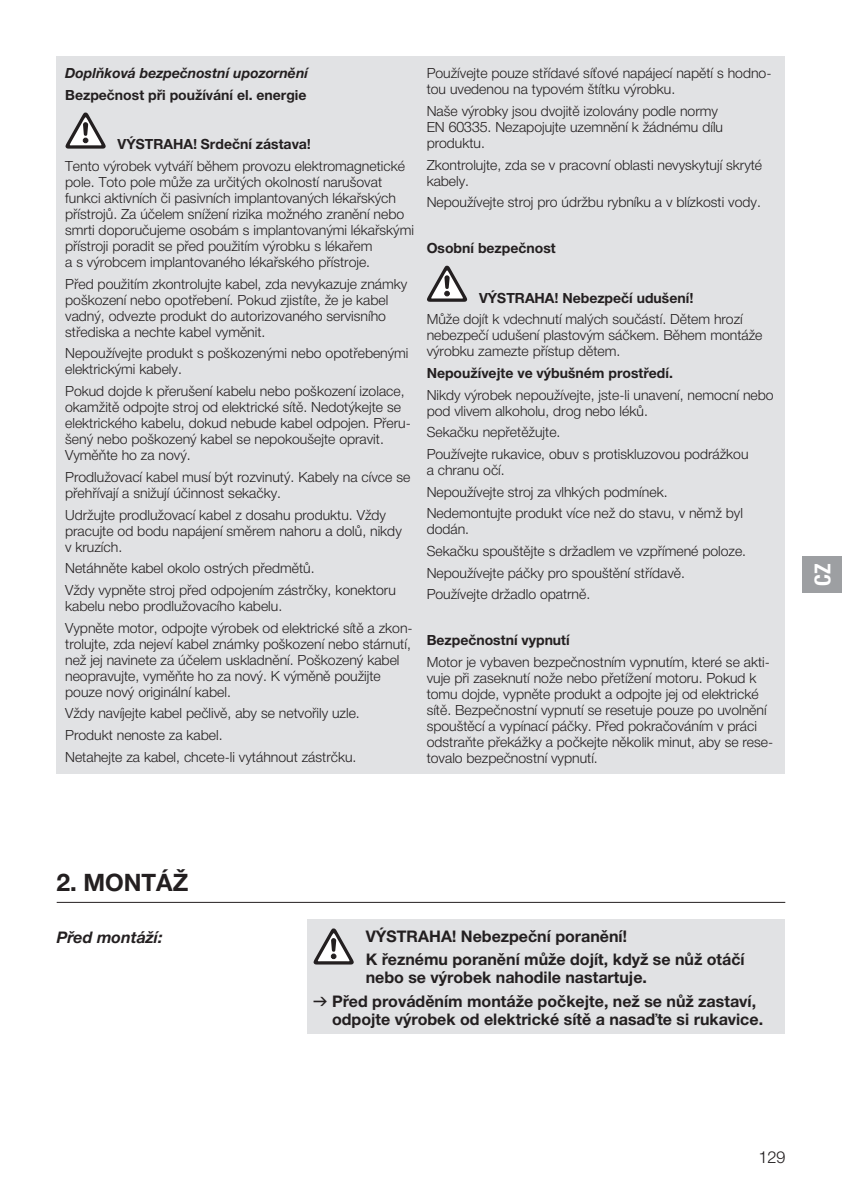
<style>
.page{position:relative;width:842px;height:1191px;background:#fff}
.page>*{position:absolute;margin:0;border:0;box-sizing:border-box;transform-origin:0 0}
.t1{font:700 24px "Gardena Sans";color:#231f20}
.t2{font:700 22px "Gardena Sans Cond";color:#fff}
.t3{font:700 16px/23.6px "Gardena Sans";color:#231f20}
.t4{font:italic 700 16px "Gardena Sans";color:#231f20}
.t5{font:16px "Gardena Sans";color:#231f20}
.t6{font:14px/16px "Gardena Sans";color:#231f20}
.t7{font:700 14px "Gardena Sans";color:#231f20}
.t8{font:italic 700 14px "Gardena Sans";color:#231f20}
.s1{font-family:"Formdruck";font-weight:400}
</style>
<div class="page">
<div style="left:57px;top:57px;width:728px;height:717px;background:#e1e2e4"></div>
<svg style="left:66px;top:113px;width:40px;height:36px"></svg>
<svg style="left:427px;top:266px;width:40px;height:36px"></svg>
<div style="left:308px;top:919px;width:477px;height:114px;background:#e1e2e4"></div>
<hr style="left:57px;top:902px;width:728px;height:1px;background:#231f20">
<svg style="left:314px;top:928px;width:40px;height:36px"></svg>
<div style="left:802px;top:556px;width:40px;height:36px;background:#9d9fa2"></div>
<p class="t8" style="left:65px;top:63px;width:244px">Doplňková bezpečnostní upozornění</p>
<p class="t7" style="left:65px;top:84px;width:243px">Bezpečnost při používání el. energie</p>
<p class="t7" style="left:118px;top:134px;width:195px">VÝSTRAHA! Srdeční zástava!</p>
<p class="t6" style="left:65px;top:157px;width:350px">Tento výrobek vytváří během provozu elektromagnetické pole. Toto pole může za určitých okolností narušovat funkci aktivních či pasivních implantovaných lékařských přístrojů. Za účelem snížení rizika možného zranění nebo smrti doporučujeme osobám s implantovanými lékařskými přístroji poradit se před použitím výrobku s lékařem<br>a s výrobcem implantovaného lékařského přístroje.</p>
<p class="t6" style="left:65px;top:275px;width:344px">Před použitím zkontrolujte kabel, zda nevykazuje známky poškození nebo opotřebení. Pokud zjistíte, že je kabel vadný, odvezte produkt do autorizovaného servisního střediska a nechte kabel vyměnit.</p>
<p class="t6" style="left:65px;top:345px;width:345px">Nepoužívejte produkt s poškozenými nebo opotřebenými elektrickými kabely.</p>
<p class="t6" style="left:65px;top:382px;width:347px">Pokud dojde k přerušení kabelu nebo poškození izolace, okamžitě odpojte stroj od elektrické sítě. Nedotýkejte se elektrického kabelu, dokud nebude kabel odpojen. Přeru&shy;šený nebo poškozený kabel se nepokoušejte opravit.<br>Vyměňte ho za nový.</p>
<p class="t6" style="left:65px;top:468px;width:347px">Prodlužovací kabel musí být rozvinutý. Kabely na cívce se přehřívají a snižují účinnost sekačky.</p>
<p class="t6" style="left:65px;top:506px;width:338px">Udržujte prodlužovací kabel z dosahu produktu. Vždy pracujte od bodu napájení směrem nahoru a dolů, nikdy v kruzích.</p>
<p class="t6" style="left:65px;top:557px;width:332px;line-height:21.6px">Netáhněte kabel okolo ostrých předmětů.<br>Vždy vypněte stroj před odpojením zástrčky, konektoru</p>
<p class="t6" style="left:65px;top:594px;width:349px;line-height:21.6px">kabelu nebo prodlužovacího kabelu.<br>Vypněte motor, odpojte výrobek od elektrické sítě a zkon-</p>
<p class="t6" style="left:65px;top:635px;width:347px">trolujte, zda nejeví kabel známky poškození nebo stárnutí, než jej navinete za účelem uskladnění. Poškozený kabel neopravujte, vyměňte ho za nový. K výměně použijte pouze nový originální kabel.</p>
<p class="t6" style="left:65px;top:702px;width:296px;line-height:21.6px">Vždy navíjejte kabel pečlivě, aby se netvořily uzle.<br>Produkt nenoste za kabel.<br>Netahejte za kabel, chcete-li vytáhnout zástrčku.</p>
<p class="t6" style="left:427px;top:65px;width:346px">Používejte pouze střídavé síťové napájecí napětí s hodno&shy;tou uvedenou na typovém štítku výrobku.</p>
<p class="t6" style="left:427px;top:102px;width:298px">Naše výrobky jsou dvojitě izolovány podle normy<br>EN 60335. Nezapojujte uzemnění k žádnému dílu produktu.</p>
<p class="t6" style="left:427px;top:156px;width:337px">Zkontrolujte, zda se v pracovní oblasti nevyskytují skryté kabely.</p>
<p class="t6" style="left:427px;top:194px;width:336px">Nepoužívejte stroj pro údržbu rybníku a v blízkosti vody.</p>
<p class="t7" style="left:427px;top:238px;width:131px">Osobní bezpečnost</p>
<p class="t7" style="left:479px;top:287px;width:216px">VÝSTRAHA! Nebezpečí udušení!</p>
<p class="t6" style="left:427px;top:311px;width:337px">Může dojít k vdechnutí malých součástí. Dětem hrozí nebezpečí udušení plastovým sáčkem. Během montáže výrobku zamezte přístup dětem.</p>
<p class="t7" style="left:427px;top:362px;width:248px">Nepoužívejte ve výbušném prostředí.</p>
<p class="t6" style="left:427px;top:386px;width:348px">Nikdy výrobek nepoužívejte, jste-li unavení, nemocní nebo pod vlivem alkoholu, drog nebo léků.</p>
<p class="t6" style="left:427px;top:421px;width:323px;line-height:21.6px">Sekačku nepřetěžujte.<br>Používejte rukavice, obuv s protiskluzovou podrážkou</p>
<p class="t6" style="left:427px;top:458px;width:318px;line-height:21.6px">a chranu očí.<br>Nepoužívejte stroj za vlhkých podmínek.<br>Nedemontujte produkt více než do stavu, v němž byl</p>
<p class="t6" style="left:427px;top:518px;width:321px;line-height:21.6px">dodán.<br>Sekačku spouštějte s držadlem ve vzpřímené poloze.<br>Nepoužívejte páčky pro spouštění střídavě.<br>Používejte držadlo opatrně.</p>
<p class="t7" style="left:427px;top:630px;width:145px">Bezpečnostní vypnutí</p>
<p class="t6" style="left:427px;top:653px;width:348px">Motor je vybaven bezpečnostním vypnutím, které se akti&shy;vuje při zaseknutí nože nebo přetížení motoru. Pokud k tomu dojde, vypněte produkt a odpojte jej od elektrické sítě. Bezpečnostní vypnutí se resetuje pouze po uvolnění spouštěcí a vypínací páčky. Před pokračováním v práci odstraňte překážky a počkejte několik minut, aby se rese&shy;tovalo bezpečnostní vypnutí.</p>
<h1 class="t1" style="left:57px;top:864px;width:133px">2. MONTÁŽ</h1>
<p class="t4" style="left:57px;top:925px;width:107px">Před montáží:</p>
<p class="t3" style="left:366px;top:923px;width:380px">VÝSTRAHA! Nebezpeční poranění!<br>K řeznému poranění může dojít, když se nůž otáčí</p>
<p class="t3" style="left:313px;top:965px;width:444px;text-indent:52px">nebo se výrobek nahodile nastartuje.<br><span class="s1">v</span> Před prováděním montáže počkejte, než se nůž zastaví,</p>
<p class="t3" style="left:332px;top:1006px;width:433px">odpojte výrobek od elektrické sítě a nasaďte si rukavice.</p>
<h2 class="t2" style="left:807px;top:585px;width:24px;rotate:-90deg">CZ</h2>
<p class="t5" style="left:759px;top:1145px;width:28px">129</p>
</div>
